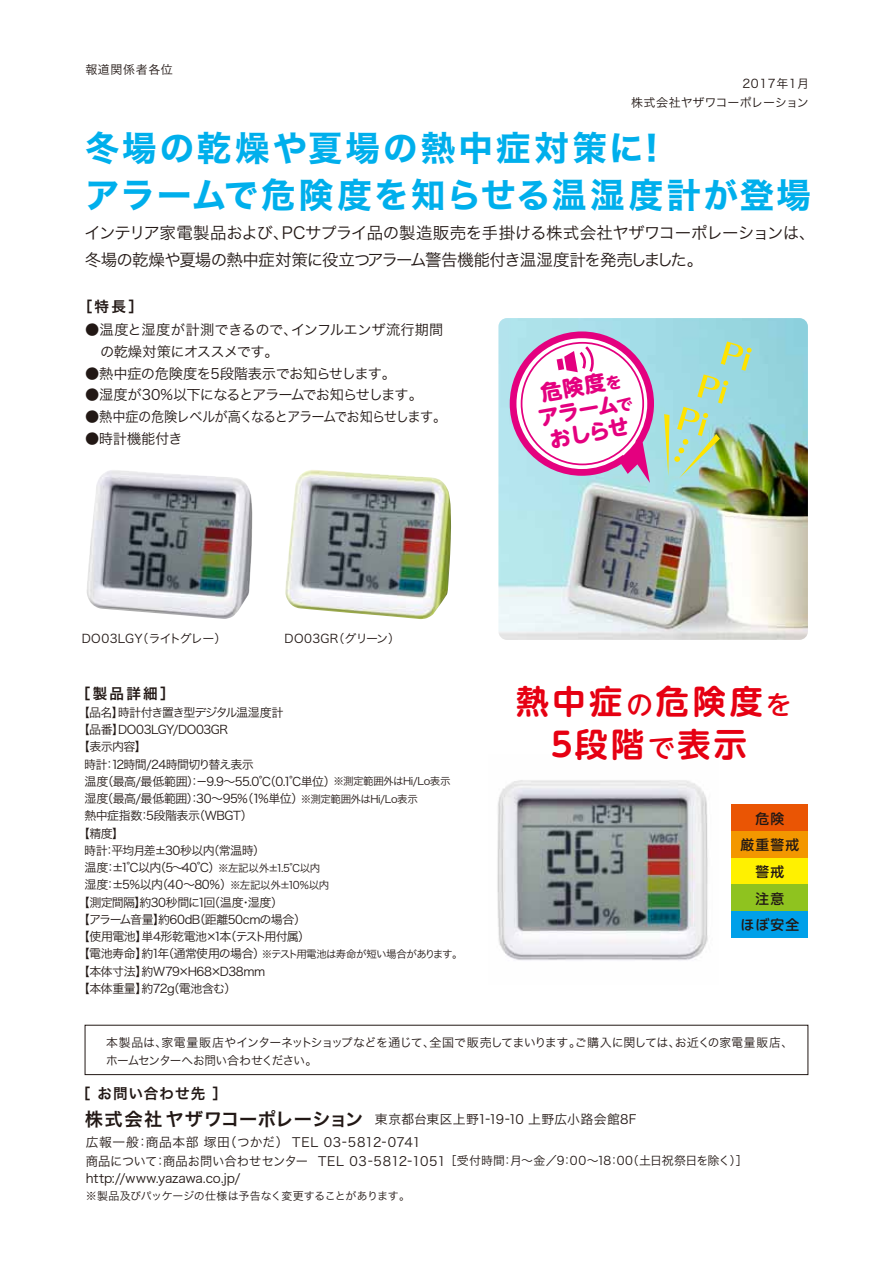
<style>
.page{position:relative;width:893px;height:1263px;background:#fff}
.page>*{position:absolute;margin:0;border:0;box-sizing:border-box;transform-origin:0 0}
.t1{font:34.5px/46.5px "Hira Kaku Std N W7";letter-spacing:.08em;color:#00afec}
.t2{font:700 33px/42.8px "UD Shin M Go Pro De";letter-spacing:.1em;color:#e60012;text-align:center}
.t3{font:700 21px/23.5px "UD Shin M Go Pro";color:#e4007f;text-align:center}
.t4{font:18.3px "Hira Kaku Std N W6";letter-spacing:.015em;color:#221815}
.t5{font:16.5px/27px "Hira Kaku Std N W3";letter-spacing:-.04em;color:#221815}
.t6{font:14.55px "Hira Kaku Std N W6";letter-spacing:.06em;color:#221815}
.t7{font:14.55px "Hira Kaku Std N W6";letter-spacing:.08em;color:#221815}
.t8{font:14.25px/21.8px "Hira Kaku Std N W3";letter-spacing:-.045em;color:#221815}
.t9{font:14.25px "Hira Kaku Std N W3";letter-spacing:-.065em;color:#221815}
.t10{font:500 13.8px/26.7px "UD Shin M Go Pro";letter-spacing:.08em;color:#221815;text-align:center}
.t11{font:12.75px "Hira Kaku Std N W3";letter-spacing:.005em;color:#221815;scale:.96 1}
.t12{font:12.75px/22.8px "Hira Kaku Std N W3";letter-spacing:.025em;color:#221815}
.t13{font:12.75px "Hira Kaku Std N W3";letter-spacing:.005em;color:#221815}
.t14{font:12px/17.2px "Hira Kaku Std N W3";letter-spacing:-.04em;color:#221815}
.t15{font:12px "Hira Kaku Std N W3";letter-spacing:-.06em;color:#221815}
.t16{font:12px/18.8px "Hira Kaku Std N W3";letter-spacing:.01em;color:#221815;text-align:right}
.t17{font:12px "Hira Kaku Std N W3";letter-spacing:-.1em;color:#221815}
.t18{font:12px "Hira Kaku Std N W3";letter-spacing:.025em;color:#221815}
.t19{font:12px "Hira Kaku Std N W3";letter-spacing:.05em;color:#221815}
.t20{font:10.95px "Hira Kaku Std N W3";letter-spacing:-.02em;color:#221815}
.t21{font:10.5px "Hira Kaku Std N W3";letter-spacing:-.075em;color:#221815}
.s1{font-size:16.05px}
.s2{font-size:10.5px}
.s3{font-size:12px}
.s4{font-family:"UD Shin M Go Pro";font-weight:500;font-size:26.55px}
.s5{font-size:11.85px}
</style>
<div class="page">
<img style="left:497px;top:780px;width:211px;height:181px">
<div style="left:85px;top:1025px;width:723px;height:50px;border:1px solid #221815"></div>
<img style="left:285px;top:470px;width:166px;height:149px">
<img style="left:87px;top:470px;width:165px;height:149px">
<img style="left:498px;top:318px;width:310px;height:322px">
<svg style="left:664px;top:341px;width:88px;height:137px;background:#a6d5b9"></svg>
<div style="left:732px;top:804px;width:76px;height:27px;background:#ea5504"></div>
<div style="left:732px;top:831px;width:76px;height:27px;background:#f39700"></div>
<div style="left:732px;top:858px;width:76px;height:26px;background:#fff100"></div>
<div style="left:732px;top:884px;width:76px;height:27px;background:#8fc31f"></div>
<div style="left:732px;top:911px;width:76px;height:27px;background:#00a0e9"></div>
<svg style="left:510px;top:331px;width:144px;height:152px"></svg>
<p class="t19" style="left:85px;top:61px;width:89px">報道関係者各位</p>
<p class="t16" style="left:618px;top:74px;width:192px">2017年1月<br>　株式会社ヤザワコーポレーション</p>
<h1 class="t1" style="left:85px;top:127px;width:728px">冬場の乾燥や夏場の熱中症対策に!<br>アラームで危険度を知らせる温湿度計が登場</h1>
<h3 class="t5" style="left:84px;top:219px;width:733px">インテリア家電製品および、PCサプライ品の製造販売を手掛ける株式会社ヤザワコーポレーションは、冬場の乾燥や夏場の熱中症対策に役立つアラーム警告機能付き温湿度計を発売しました。</h3>
<p class="t7" style="left:78px;top:296px;width:67px">［特長］</p>
<p class="t8" style="left:100px;top:319px;width:345px;text-indent:-15px">●温度と湿度が計測できるので、インフルエンザ流行期間の乾燥対策にオススメです。</p>
<p class="t8" style="left:85px;top:362px;width:313px">●熱中症の危険度を5段階表示でお知らせします。</p>
<p class="t9" style="left:85px;top:384px;width:339px">●湿度が30%以下になるとアラームでお知らせします。</p>
<p class="t9" style="left:85px;top:406px;width:363px">●熱中症の危険レベルが高くなるとアラームでお知らせします。</p>
<p class="t8" style="left:85px;top:427px;width:99px">●時計機能付き</p>
<h3 class="t3" style="left:532px;top:382px;width:97px;rotate:-10deg">危険度<span class="s1">を</span>アラーム<span class="s1">で</span>おしらせ</h3>
<p class="t16" style="left:82px;top:629px;width:146px">DO03LGY（ライトグレー）</p>
<p class="t18" style="left:285px;top:629px;width:117px">DO03GR（グリーン）</p>
<p class="t7" style="left:76px;top:682px;width:100px">［製品詳細］</p>
<p class="t17" style="left:78px;top:703px;width:207px">【品名】時計付き置き型デジタル温湿度計</p>
<p class="t14" style="left:78px;top:721px;width:152px">【品番】DO03LGY/DO03GR</p>
<p class="t14" style="left:78px;top:738px;width:70px">【表示内容】</p>
<p class="t15" style="left:84px;top:755px;width:171px">時計：12時間/24時間切り替え表示</p>
<p class="t14" style="left:84px;top:773px;width:368px">温度（最高/最低範囲）：－9.9～55.0℃（0.1℃単位）<span class="s2">※測定範囲外はHi/Lo表示</span></p>
<p class="t14" style="left:84px;top:790px;width:335px">湿度（最高/最低範囲）：30～95％（1％単位）<span class="s2">※測定範囲外はHi/Lo表示</span></p>
<p class="t14" style="left:84px;top:807px;width:170px">熱中症指数：5段階表示（WBGT）</p>
<p class="t14" style="left:78px;top:824px;width:48px">【精度】</p>
<p class="t14" style="left:84px;top:842px;width:182px">時計：平均月差±30秒以内（常温時）</p>
<p class="t14" style="left:84px;top:859px;width:237px">温度：±1℃以内（5～40℃）<span class="s2">※左記以外±1.5℃以内</span></p>
<p class="t14" style="left:84px;top:876px;width:246px">湿度：±5％以内（40～80％）<span class="s2">※左記以外±10％以内</span></p>
<p class="t14" style="left:78px;top:893px;width:207px">【測定間隔】約30秒間に1回（温度・湿度）</p>
<p class="t14" style="left:78px;top:911px;width:230px">【アラーム音量】約60dB（距離50cmの場合）</p>
<p class="t15" style="left:78px;top:928px;width:234px">【使用電池】単4形乾電池×1本（テスト用付属）</p>
<p class="t21" style="left:78px;top:946px;width:386px"><span class="s3">【電池寿命】約1年（通常使用の場合）</span>※テスト用電池は寿命が短い場合があります。</p>
<p class="t14" style="left:78px;top:962px;width:189px">【本体寸法】約W79×H68×D38mm【本体重量】約72g（電池含む）</p>
<h2 class="t2" style="left:516px;top:678px;width:277px">熱中症<span class="s4">の</span>危険度<span class="s4">を<br></span>5段階<span class="s4">で</span>表示</h2>
<p class="t10" style="left:740px;top:804px;width:60px">危険<br>厳重警戒警戒<br>注意<br>ほぼ安全</p>
<p class="t14" style="left:106px;top:1033px;width:688px;line-height:18px">本製品は、家電量販店やインターネットショップなどを通じて、全国で販売してまいります。ご購入に関しては、お近くの家電量販店、ホームセンターへお問い合わせください。</p>
<p class="t6" style="left:76px;top:1082px;width:161px">［ お問い合わせ先 ］　</p>
<h3 class="t4" style="left:85px;top:1105px;width:280px">株式会社ヤザワコーポレーション</h3>
<p class="t12" style="left:86px;top:1107px;width:552px;text-indent:289px">東京都台東区上野1-19-10 上野広小路会館8F広報一般：商品本部 塚田（つかだ） TEL 03-5812-0741</p>
<p class="t11" style="left:86px;top:1151px;width:691px">商品について：商品お問い合わせセンター TEL 03-5812-1051 <span class="s5">［受付時間：月～金／9：00～18：00（土日祝祭日を除く）］</span></p>
<p class="t13" style="left:86px;top:1168px;width:156px">http://www.yazawa.co.jp/</p>
<p class="t20" style="left:86px;top:1187px;width:326px">※製品及びパッケージの仕様は予告なく変更することがあります。</p>
</div>
